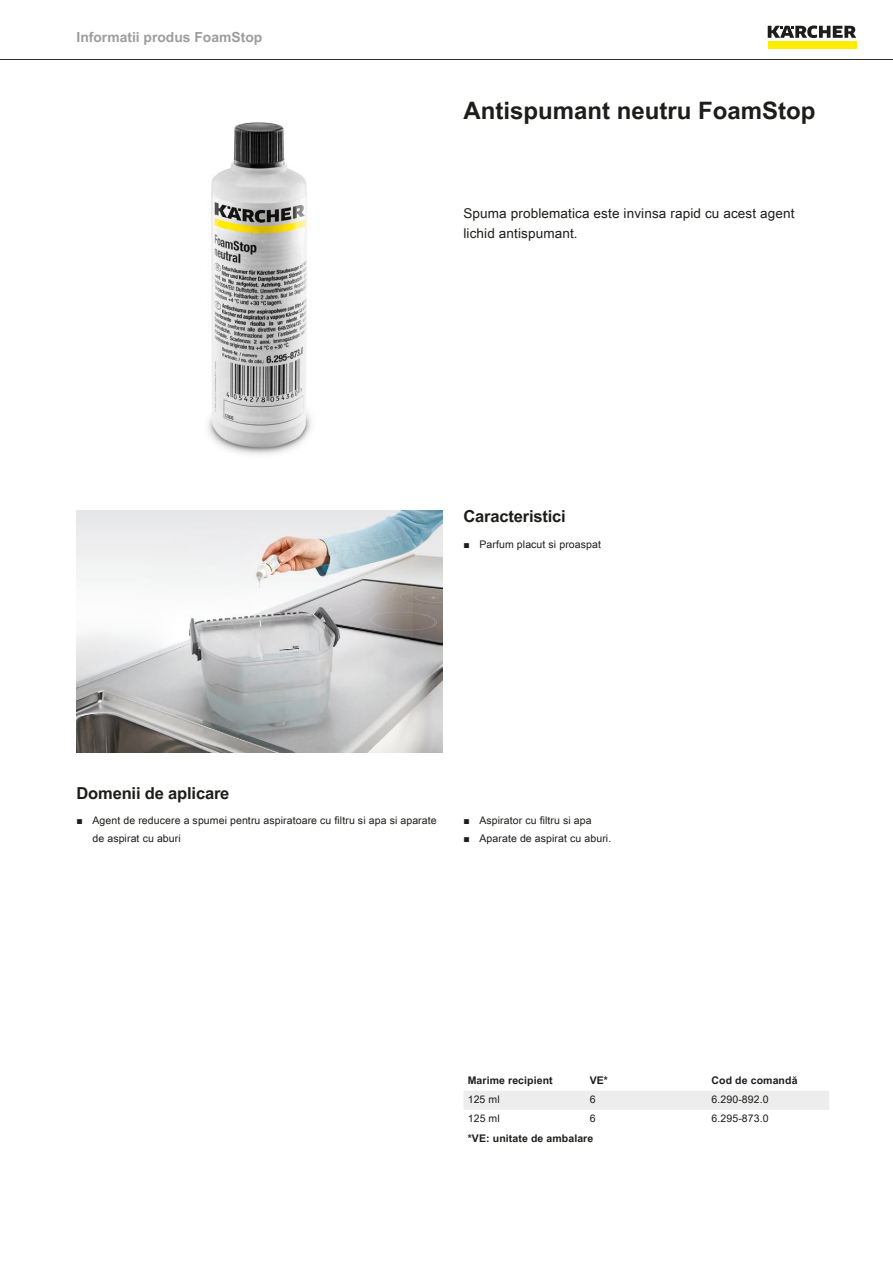
<style>
.page{position:relative;width:893px;height:1263px;background:#fff}
.page>*{position:absolute;margin:0;border:0;box-sizing:border-box;transform-origin:0 0}
.t1{font:700 24px "Arial Unicode MS";color:#1d1d1b}
.t2{font:700 16.5px "Arial Unicode MS";letter-spacing:-.01em;color:#1d1d1b}
.t3{font:700 13.8px "Arial Unicode MS";color:#9d9d9d}
.t4{font:13.5px/19.5px "Arial Unicode MS";letter-spacing:.01em;color:#1d1d1b}
.t5{font:10.5px/17.2px "Arial Unicode MS";letter-spacing:.01em;color:#1d1d1b}
.t6{font:700 10.5px "Arial Unicode MS";letter-spacing:.01em;color:#1d1d1b}
.s1{font-family:"Arial"}
</style>
<div class="page">
<hr style="left:0;top:59px;width:893px;height:1px;background:#1d1d1b">
<div style="left:768px;top:42px;width:88px;height:7px;background:#ffed00"></div>
<svg style="left:768px;top:26px;width:88px;height:12px"></svg>
<img style="left:208px;top:122px;width:103px;height:333px">
<img style="left:77px;top:510px;width:365px;height:243px">
<div style="left:464px;top:1091px;width:365px;height:19px;background:#ededed"></div>
<h3 class="t3" style="left:77px;top:27px;width:187px">Informatii produs FoamStop</h3>
<h1 class="t1" style="left:463px;top:93px;width:354px">Antispumant neutru FoamStop</h1>
<p class="t4" style="left:463px;top:203px;width:333px">Spuma problematica este invinsa rapid cu acest agent lichid antispumant.</p>
<h2 class="t2" style="left:463px;top:504px;width:104px">Caracteristici</h2>
<p class="t5" style="left:463px;top:535px;width:139px"><span class="s1">■</span> Parfum placut si proaspat</p>
<h2 class="t2" style="left:77px;top:780px;width:154px">Domenii de aplicare</h2>
<p class="t5" style="left:92px;top:812px;width:346px;text-indent:-16px"><span class="s1">■</span> Agent de reducere a spumei pentru aspiratoare cu filtru si apa si aparate de aspirat cu aburi</p>
<p class="t5" style="left:463px;top:812px;width:130px"><span class="s1">■</span> Aspirator cu filtru si apa</p>
<p class="t5" style="left:463px;top:829px;width:149px"><span class="s1">■</span> Aparate de aspirat cu aburi.</p>
<p class="t6" style="left:468px;top:1073px;width:87px">Marime recipient</p>
<p class="t6" style="left:590px;top:1073px;width:20px">VE*</p>
<p class="t6" style="left:712px;top:1073px;width:87px">Cod de comandă</p>
<p class="t5" style="left:468px;top:1091px;width:34px">125 ml</p>
<p class="t5" style="left:590px;top:1091px;width:7px">6</p>
<p class="t5" style="left:712px;top:1091px;width:59px">6.290-892.0</p>
<p class="t5" style="left:468px;top:1110px;width:34px">125 ml</p>
<p class="t5" style="left:590px;top:1110px;width:7px">6</p>
<p class="t5" style="left:712px;top:1110px;width:59px">6.295-873.0</p>
<p class="t6" style="left:468px;top:1130px;width:127px">*VE: unitate de ambalare</p>
</div>
